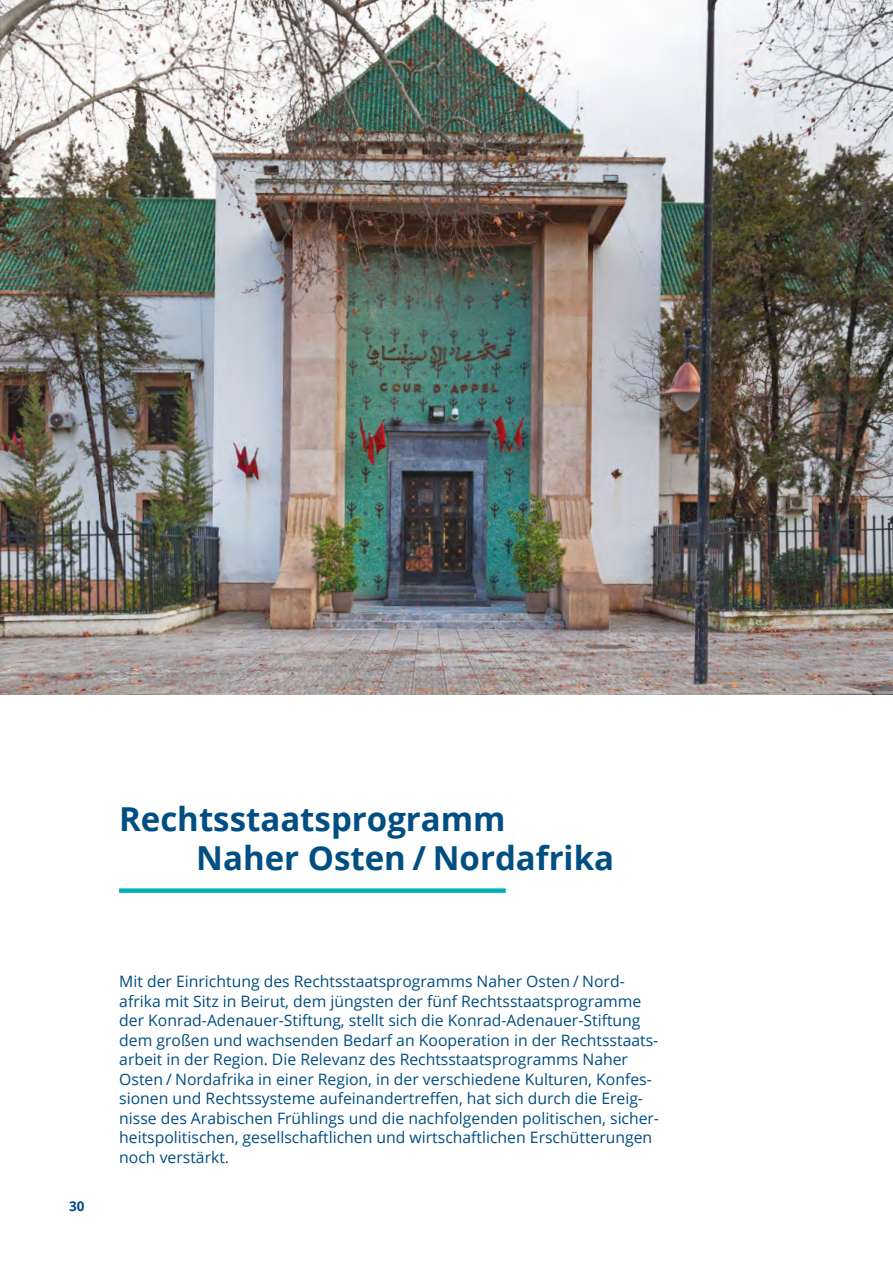
<style>
.page{position:relative;width:893px;height:1263px;background:#fff}
.page>*{position:absolute;margin:0;border:0;box-sizing:border-box;transform-origin:0 0}
.t1{font:700 33px/39px "Open Sans";color:#004e82}
.Einleser__Kapiteltre{font:15.75px/19.5px "Open Sans";color:#004e82}
.t2{font:700 13.5px "Open Sans";color:#004e82}
</style>
<div class="page">
<div style="left:119px;top:888px;width:387px;height:5px;background:#00b1b3"></div>
<img style="left:0;top:0;width:893px;height:695px">
<h1 class="t1" style="left:196px;top:799px;width:419px;text-indent:-77px">Rechtsstaatsprogramm<br>Naher Osten / Nordafrika</h1>
<p class="t2" style="left:69px;top:1197px;width:17px">30</p>
<p class="Einleser__Kapiteltre" style="left:119px;top:971px;width:541px">Mit der Einrichtung des Rechtsstaatsprogramms Naher Osten / Nord&shy;afrika mit Sitz in Beirut, dem jüngsten der fünf Rechtsstaatsprogramme der Konrad-Adenauer-Stiftung, stellt sich die Konrad-Adenauer-Stiftung dem großen und wachsenden Bedarf an Kooperation in der Rechtsstaats&shy;arbeit in der Region. Die Relevanz des Rechtsstaatsprogramms Naher Osten / Nordafrika in einer Region, in der verschiedene Kulturen, Konfes&shy;sionen und Rechtssysteme aufeinandertreffen, hat sich durch die Ereig&shy;nisse des Arabischen Frühlings und die nachfolgenden politischen, sicher&shy;heitspolitischen, gesellschaftlichen und wirtschaftlichen Erschütterungen noch verstärkt.</p>
</div>
